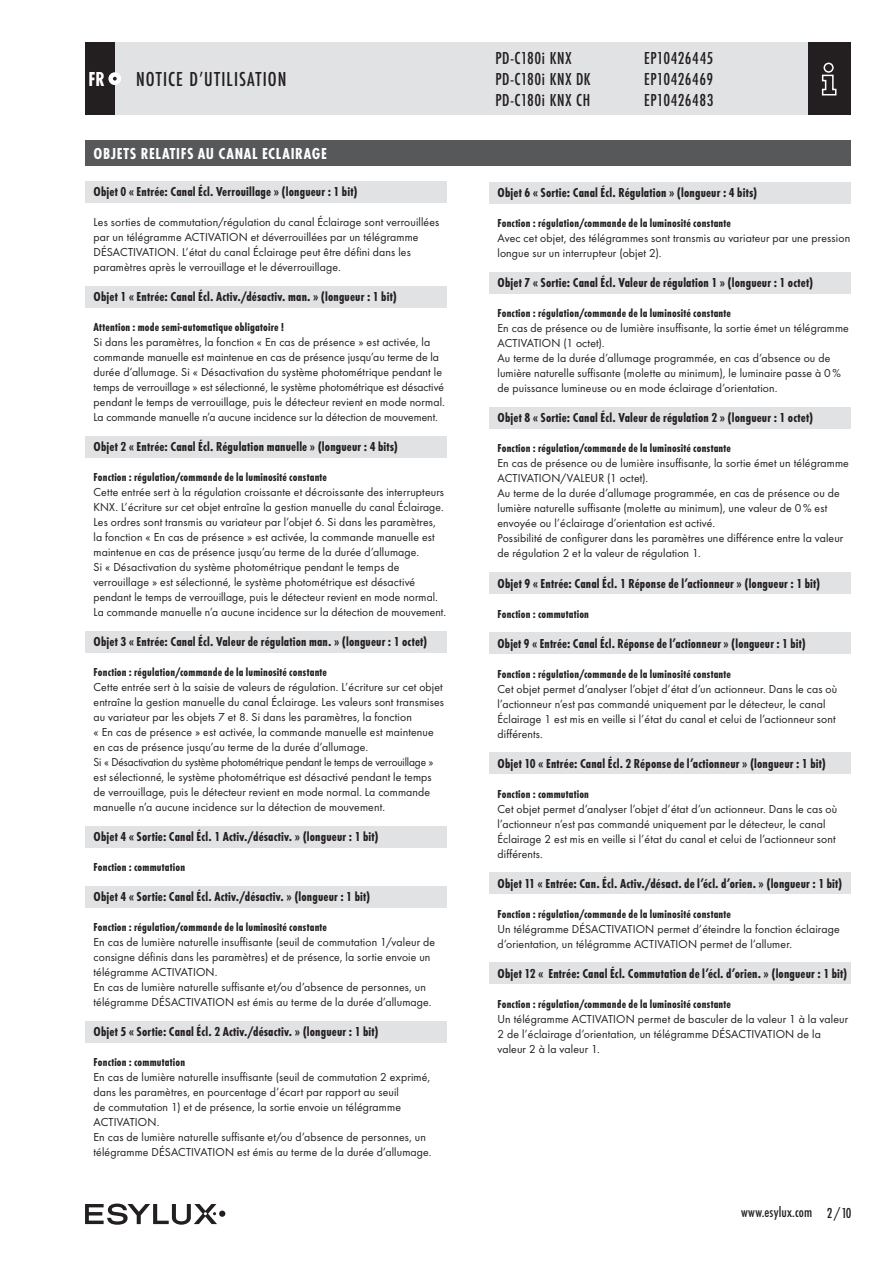
<style>
.page{position:relative;width:893px;height:1263px;background:#fff}
.page>*{position:absolute;margin:0;border:0;box-sizing:border-box;transform-origin:0 0}
.t1{font:500 21px "Futura Con";letter-spacing:.05em;color:#231f20}
.t2{font:700 21px "Futura Con";color:#fff;scale:.95 1}
.t3{font:500 18px "Futura Con";letter-spacing:.025em;color:#231f20}
.t4{font:700 16.5px "Futura Con";letter-spacing:.04em;color:#fff}
.t5{font:500 15px "Futura Con";letter-spacing:.01em;color:#231f20}
.t6{font:700 13.5px "Futura Con";letter-spacing:.015em;color:#231f20}
.t7{font:12px/15px "Futura Boo";letter-spacing:.01em;color:#231f20}
.t8{font:700 12px "Futura Con";letter-spacing:.015em;color:#231f20}
</style>
<div class="page">
<div style="left:85px;top:43px;width:765px;height:72px;background:#e1e2e4"></div>
<div style="left:808px;top:43px;width:42px;height:72px;background:#231f20"></div>
<svg style="left:821px;top:62px;width:16px;height:34px"></svg>
<div style="left:85px;top:43px;width:30px;height:72px;background:#231f20"></div>
<div style="left:108px;top:72px;width:13px;height:13px;background:#fff;border-radius:50%"></div>
<svg style="left:113px;top:77px;width:4px;height:4px"></svg>
<div style="left:219px;top:1210px;width:6px;height:7px;background:#231f20;border-radius:50%"></div>
<svg style="left:85px;top:1203px;width:132px;height:22px"></svg>
<div style="left:489px;top:963px;width:361px;height:21px;background:#e1e2e4"></div>
<div style="left:489px;top:872px;width:361px;height:22px;background:#e1e2e4"></div>
<div style="left:489px;top:752px;width:361px;height:22px;background:#e1e2e4"></div>
<div style="left:489px;top:632px;width:361px;height:22px;background:#e1e2e4"></div>
<div style="left:489px;top:573px;width:361px;height:21px;background:#e1e2e4"></div>
<div style="left:489px;top:407px;width:361px;height:22px;background:#e1e2e4"></div>
<div style="left:489px;top:272px;width:361px;height:22px;background:#e1e2e4"></div>
<div style="left:489px;top:182px;width:361px;height:22px;background:#e1e2e4"></div>
<div style="left:85px;top:1021px;width:361px;height:21px;background:#e1e2e4"></div>
<div style="left:85px;top:887px;width:361px;height:21px;background:#e1e2e4"></div>
<div style="left:85px;top:826px;width:361px;height:21px;background:#e1e2e4"></div>
<div style="left:85px;top:631px;width:361px;height:22px;background:#e1e2e4"></div>
<div style="left:85px;top:436px;width:361px;height:22px;background:#e1e2e4"></div>
<div style="left:85px;top:286px;width:361px;height:22px;background:#e1e2e4"></div>
<div style="left:85px;top:181px;width:361px;height:22px;background:#e1e2e4"></div>
<div style="left:85px;top:140px;width:765px;height:26px;background:#57585a"></div>
<h1 class="t2" style="left:89px;top:67px;width:19px">FR</h1>
<h1 class="t1" style="left:136px;top:67px;width:152px">NOTICE D’UTILISATION</h1>
<h3 class="t4" style="left:94px;top:144px;width:235px">OBJETS RELATIFS AU CANAL ECLAIRAGE</h3>
<p class="t6" style="left:94px;top:184px;width:266px">Objet 0 « Entrée: Canal Écl. Verrouillage » (longueur : 1 bit)</p>
<p class="t7" style="left:94px;top:215px;width:347px">Les sorties de commutation/régulation du canal Éclairage sont verrouillées par un télégramme ACTIVATION et déverrouillées par un télégramme DÉSACTIVATION. L’état du canal Éclairage peut être défini dans les paramètres après le verrouillage et le déverrouillage.</p>
<p class="t6" style="left:94px;top:289px;width:305px">Objet 1 « Entrée: Canal Écl. Activ./désactiv. man. » (longueur : 1 bit)</p>
<p class="t8" style="left:94px;top:320px;width:192px">Attention : mode semi-automatique obligatoire !</p>
<p class="t7" style="left:94px;top:335px;width:353px">Si dans les paramètres, la fonction « En cas de présence » est activée, la commande manuelle est maintenue en cas de présence jusqu’au terme de la durée d’allumage. Si « Désactivation du système photométrique pendant le temps de verrouillage » est sélectionné, le système photométrique est désactivé pendant le temps de verrouillage, puis le détecteur revient en mode normal.<br>La commande manuelle n’a aucune incidence sur la détection de mouvement.</p>
<p class="t6" style="left:94px;top:439px;width:306px">Objet 2 « Entrée: Canal Écl. Régulation manuelle » (longueur : 4 bits)</p>
<p class="t8" style="left:94px;top:470px;width:235px">Fonction : régulation/commande de la luminosité constante</p>
<p class="t7" style="left:94px;top:485px;width:354px">Cette entrée sert à la régulation croissante et décroissante des interrupteurs KNX. L’écriture sur cet objet entraîne la gestion manuelle du canal Éclairage.<br>Les ordres sont transmis au variateur par l’objet 6. Si dans les paramètres, la fonction « En cas de présence » est activée, la commande manuelle est maintenue en cas de présence jusqu’au terme de la durée d’allumage.<br>Si « Désactivation du système photométrique pendant le temps de verrouillage » est sélectionné, le système photométrique est désactivé pendant le temps de verrouillage, puis le détecteur revient en mode normal.<br>La commande manuelle n’a aucune incidence sur la détection de mouvement.</p>
<p class="t6" style="left:94px;top:634px;width:335px">Objet 3 « Entrée: Canal Écl. Valeur de régulation man. » (longueur : 1 octet)</p>
<p class="t8" style="left:94px;top:665px;width:235px">Fonction : régulation/commande de la luminosité constante</p>
<p class="t7" style="left:94px;top:680px;width:352px">Cette entrée sert à la saisie de valeurs de régulation. L’écriture sur cet objet entraîne la gestion manuelle du canal Éclairage. Les valeurs sont transmises au variateur par les objets 7 et 8. Si dans les paramètres, la fonction<br>« En cas de présence » est activée, la commande manuelle est maintenue en cas de présence jusqu’au terme de la durée d’allumage.<br>Si « Désactivation du système photométrique pendant le temps de verrouillage » est sélectionné, le système photométrique est désactivé pendant le temps de verrouillage, puis le détecteur revient en mode normal. La commande manuelle n’a aucune incidence sur la détection de mouvement.</p>
<p class="t6" style="left:94px;top:829px;width:287px">Objet 4 « Sortie: Canal Écl. 1 Activ./désactiv. » (longueur : 1 bit)</p>
<p class="t8" style="left:94px;top:860px;width:93px">Fonction : commutation</p>
<p class="t6" style="left:94px;top:889px;width:278px">Objet 4 « Sortie: Canal Écl. Activ./désactiv. » (longueur : 1 bit)</p>
<p class="t8" style="left:94px;top:920px;width:235px">Fonction : régulation/commande de la luminosité constante</p>
<p class="t7" style="left:94px;top:935px;width:343px">En cas de lumière naturelle insuffisante (seuil de commutation 1/valeur de consigne définis dans les paramètres) et de présence, la sortie envoie un télégramme ACTIVATION.<br>En cas de lumière naturelle suffisante et/ou d’absence de personnes, un télégramme DÉSACTIVATION est émis au terme de la durée d’allumage.</p>
<p class="t6" style="left:94px;top:1024px;width:287px">Objet 5 « Sortie: Canal Écl. 2 Activ./désactiv. » (longueur : 1 bit)</p>
<p class="t8" style="left:94px;top:1055px;width:93px">Fonction : commutation</p>
<p class="t7" style="left:94px;top:1070px;width:340px">En cas de lumière naturelle insuffisante (seuil de commutation 2 exprimé, dans les paramètres, en pourcentage d’écart par rapport au seuil<br>de commutation 1) et de présence, la sortie envoie un télégramme ACTIVATION.<br>En cas de lumière naturelle suffisante et/ou d’absence de personnes, un télégramme DÉSACTIVATION est émis au terme de la durée d’allumage.</p>
<h2 class="t3" style="left:495px;top:48px;width:77px">PD-C180i KNX</h2>
<h2 class="t3" style="left:644px;top:48px;width:71px">EP10426445</h2>
<h2 class="t3" style="left:495px;top:69px;width:97px">PD-C180i KNX DK</h2>
<h2 class="t3" style="left:644px;top:69px;width:71px">EP10426469</h2>
<h2 class="t3" style="left:495px;top:90px;width:96px">PD-C180i KNX CH</h2>
<h2 class="t3" style="left:644px;top:90px;width:71px">EP10426483</h2>
<p class="t6" style="left:497px;top:185px;width:261px">Objet 6 « Sortie: Canal Écl. Régulation » (longueur : 4 bits)</p>
<p class="t8" style="left:497px;top:216px;width:235px">Fonction : régulation/commande de la luminosité constante</p>
<p class="t7" style="left:497px;top:231px;width:354px">Avec cet objet, des télégrammes sont transmis au variateur par une pression longue sur un interrupteur (objet 2).</p>
<p class="t6" style="left:497px;top:275px;width:317px">Objet 7 « Sortie: Canal Écl. Valeur de régulation 1 » (longueur : 1 octet)</p>
<p class="t8" style="left:497px;top:306px;width:235px">Fonction : régulation/commande de la luminosité constante</p>
<p class="t7" style="left:497px;top:321px;width:353px">En cas de présence ou de lumière insuffisante, la sortie émet un télégramme ACTIVATION (1 octet).<br>Au terme de la durée d’allumage programmée, en cas d’absence ou de lumière naturelle suffisante (molette au minimum), le luminaire passe à 0% de puissance lumineuse ou en mode éclairage d’orientation.</p>
<p class="t6" style="left:497px;top:410px;width:317px">Objet 8 « Sortie: Canal Écl. Valeur de régulation 2 » (longueur : 1 octet)</p>
<p class="t8" style="left:497px;top:441px;width:235px">Fonction : régulation/commande de la luminosité constante</p>
<p class="t7" style="left:497px;top:456px;width:353px">En cas de présence ou de lumière insuffisante, la sortie émet un télégramme ACTIVATION/VALEUR (1 octet).<br>Au terme de la durée d’allumage programmée, en cas de présence ou de lumière naturelle suffisante (molette au minimum), une valeur de 0% est envoyée ou l’éclairage d’orientation est activé.<br>Possibilité de configurer dans les paramètres une différence entre la valeur de régulation 2 et la valeur de régulation 1.</p>
<p class="t6" style="left:497px;top:575px;width:324px">Objet 9 « Entrée: Canal Écl. 1 Réponse de l’actionneur » (longueur : 1 bit)</p>
<p class="t8" style="left:497px;top:606px;width:93px">Fonction : commutation</p>
<p class="t6" style="left:497px;top:635px;width:310px">Objet 9 « Entrée: Canal Écl. Réponse de l’actionneur » (longueur : 1 bit)</p>
<p class="t8" style="left:497px;top:666px;width:235px">Fonction : régulation/commande de la luminosité constante</p>
<p class="t7" style="left:497px;top:681px;width:341px">Cet objet permet d’analyser l’objet d’état d’un actionneur. Dans le cas où l’actionneur n’est pas commandé uniquement par le détecteur, le canal Éclairage 1 est mis en veille si l’état du canal et celui de l’actionneur sont différents.</p>
<p class="t6" style="left:497px;top:755px;width:330px">Objet 10 « Entrée: Canal Écl. 2 Réponse de l’actionneur » (longueur : 1 bit)</p>
<p class="t8" style="left:497px;top:786px;width:93px">Fonction : commutation</p>
<p class="t7" style="left:497px;top:801px;width:341px">Cet objet permet d’analyser l’objet d’état d’un actionneur. Dans le cas où l’actionneur n’est pas commandé uniquement par le détecteur, le canal Éclairage 2 est mis en veille si l’état du canal et celui de l’actionneur sont différents.</p>
<p class="t6" style="left:497px;top:875px;width:346px">Objet 11 « Entrée: Can. Écl. Activ./désact. de l’écl. d’orien. » (longueur : 1 bit)</p>
<p class="t8" style="left:497px;top:906px;width:235px">Fonction : régulation/commande de la luminosité constante</p>
<p class="t7" style="left:497px;top:921px;width:344px">Un télégramme DÉSACTIVATION permet d’éteindre la fonction éclairage d’orientation, un télégramme ACTIVATION permet de l’allumer.</p>
<p class="t6" style="left:497px;top:965px;width:351px">Objet 12 « Entrée: Canal Écl. Commutation de l’écl. d’orien. » (longueur : 1 bit)</p>
<p class="t8" style="left:497px;top:996px;width:235px">Fonction : régulation/commande de la luminosité constante</p>
<p class="t7" style="left:497px;top:1011px;width:352px">Un télégramme ACTIVATION permet de basculer de la valeur 1 à la valeur<br>2 de l’éclairage d’orientation, un télégramme DÉSACTIVATION de la valeur 2 à la valeur 1.</p>
<p class="t5" style="left:741px;top:1204px;width:112px">www.esylux.com 2/10</p>
</div>
